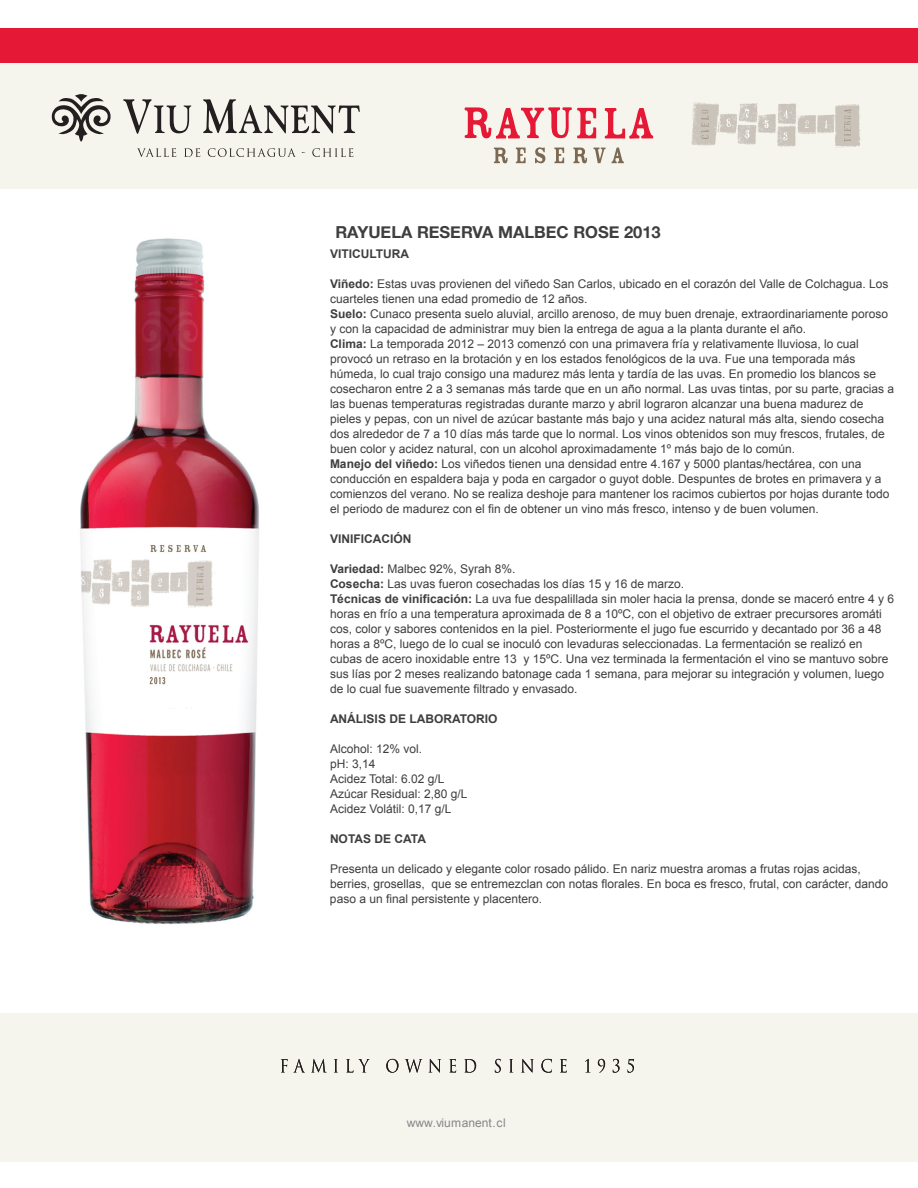
<style>
.page{position:relative;width:918px;height:1188px;background:#fff}
.page>*{position:absolute;margin:0;border:0;box-sizing:border-box;transform-origin:0 0}
.t1{font:700 16.5px "Helvetica Neue";color:#3e3e3f}
.t2{font:12px/15px "Arial";color:#3e3e3f}
.t3{font:700 12px "Arial";color:#3e3e3f}
.t4{font:12px "Arial";color:#87868b}
.s1{font-weight:700}
</style>
<div class="page">
<div style="left:0;top:28px;width:918px;height:36px;background:#e51836"></div>
<div style="left:0;top:64px;width:918px;height:125px;background:#f6f5ed"></div>
<div style="left:0;top:1013px;width:918px;height:148px;background:#f6f5ed"></div>
<svg style="left:51px;top:94px;width:60px;height:48px"></svg>
<svg style="left:123px;top:99px;width:68px;height:35px"></svg>
<svg style="left:203px;top:99px;width:157px;height:34px"></svg>
<svg style="left:137px;top:148px;width:39px;height:9px"></svg>
<svg style="left:184px;top:148px;width:16px;height:9px"></svg>
<svg style="left:208px;top:148px;width:88px;height:9px"></svg>
<svg style="left:312px;top:148px;width:41px;height:9px"></svg>
<svg style="left:281px;top:1059px;width:23px;height:13px"></svg>
<svg style="left:312px;top:1059px;width:14px;height:13px"></svg>
<svg style="left:334px;top:1059px;width:4px;height:13px"></svg>
<svg style="left:346px;top:1059px;width:24px;height:14px"></svg>
<svg style="left:386px;top:1059px;width:12px;height:14px"></svg>
<svg style="left:405px;top:1059px;width:17px;height:14px"></svg>
<svg style="left:429px;top:1059px;width:12px;height:14px"></svg>
<svg style="left:449px;top:1059px;width:7px;height:14px"></svg>
<svg style="left:464px;top:1059px;width:12px;height:14px"></svg>
<svg style="left:495px;top:1059px;width:6px;height:14px"></svg>
<svg style="left:509px;top:1059px;width:4px;height:13px"></svg>
<svg style="left:521px;top:1059px;width:13px;height:14px"></svg>
<svg style="left:541px;top:1059px;width:11px;height:14px"></svg>
<svg style="left:560px;top:1059px;width:7px;height:14px"></svg>
<svg style="left:585px;top:1059px;width:4px;height:13px"></svg>
<svg style="left:598px;top:1059px;width:7px;height:14px"></svg>
<svg style="left:613px;top:1059px;width:7px;height:14px"></svg>
<svg style="left:628px;top:1059px;width:6px;height:14px"></svg>
<svg style="left:691px;top:102px;width:169px;height:46px"></svg>
<svg style="left:465px;top:107px;width:131px;height:32px"></svg>
<svg style="left:605px;top:108px;width:48px;height:31px"></svg>
<svg style="left:494px;top:148px;width:14px;height:15px"></svg>
<svg style="left:516px;top:148px;width:10px;height:15px"></svg>
<svg style="left:535px;top:147px;width:10px;height:16px"></svg>
<svg style="left:554px;top:148px;width:10px;height:15px"></svg>
<svg style="left:573px;top:148px;width:14px;height:15px"></svg>
<svg style="left:594px;top:148px;width:12px;height:15px"></svg>
<svg style="left:612px;top:148px;width:12px;height:15px"></svg>
<img style="left:80px;top:238px;width:179px;height:686px">
<h1 class="t1" style="left:335px;top:219px;width:327px">RAYUELA RESERVA MALBEC ROSE 2013</h1>
<p class="t3" style="left:330px;top:246px;width:81px">VITICULTURA</p>
<p class="t2" style="left:330px;top:276px;width:566px"><span class="s1">Viñedo:</span> Estas uvas provienen del viñedo San Carlos, ubicado en el corazón del Valle de Colchagua. Los cuarteles tienen una edad promedio de 12 años.<br><span class="s1">Suelo:</span> Cunaco presenta suelo aluvial, arcillo arenoso, de muy buen drenaje, extraordinariamente poroso y con la capacidad de administrar muy bien la entrega de agua a la planta durante el año.<br><span class="s1">Clima:</span> La temporada 2012 – 2013 comenzó con una primavera fría y relativamente lluviosa, lo cual provocó un retraso en la brotación y en los estados fenológicos de la uva. Fue una temporada más húmeda, lo cual trajo consigo una madurez más lenta y tardía de las uvas. En promedio los blancos se cosecharon entre 2 a 3 semanas más tarde que en un año normal. Las uvas tintas, por su parte, gracias a las buenas temperaturas registradas durante marzo y abril lograron alcanzar una buena madurez de pieles y pepas, con un nivel de azúcar bastante más bajo y una acidez natural más alta, siendo cosecha dos alrededor de 7 a 10 días más tarde que lo normal. Los vinos obtenidos son muy frescos, frutales, de buen color y acidez natural, con un alcohol aproximadamente 1º más bajo de lo común.<br><span class="s1">Manejo del viñedo:</span> Los viñedos tienen una densidad entre 4.167 y 5000 plantas/hectárea, con una conducción en espaldera baja y poda en cargador o guyot doble. Despuntes de brotes en primavera y a comienzos del verano. No se realiza deshoje para mantener los racimos cubiertos por hojas durante todo el periodo de madurez con el fin de obtener un vino más fresco, intenso y de buen volumen.</p>
<p class="t3" style="left:330px;top:531px;width:83px">VINIFICACIÓN</p>
<p class="t2" style="left:330px;top:561px;width:566px"><span class="s1">Variedad:</span> Malbec 92%, Syrah 8%.<br><span class="s1">Cosecha:</span> Las uvas fueron cosechadas los días 15 y 16 de marzo.<br><span class="s1">Técnicas de vinificación:</span> La uva fue despalillada sin moler hacia la prensa, donde se maceró entre 4 y 6 horas en frío a una temperatura aproximada de 8 a 10ºC, con el objetivo de extraer precursores aromáti cos, color y sabores contenidos en la piel. Posteriormente el jugo fue escurrido y decantado por 36 a 48 horas a 8ºC, luego de lo cual se inoculó con levaduras seleccionadas. La fermentación se realizó en cubas de acero inoxidable entre 13 y 15ºC. Una vez terminada la fermentación el vino se mantuvo sobre sus lías por 2 meses realizando batonage cada 1 semana, para mejorar su integración y volumen, luego de lo cual fue suavemente filtrado y envasado.</p>
<p class="t3" style="left:330px;top:711px;width:169px">ANÁLISIS DE LABORATORIO</p>
<p class="t2" style="left:330px;top:741px;width:139px">Alcohol: 12% vol.<br>pH: 3,14<br>Acidez Total: 6.02 g/L<br>Azúcar Residual: 2,80 g/L<br>Acidez Volátil: 0,17 g/L</p>
<p class="t3" style="left:330px;top:831px;width:98px">NOTAS DE CATA</p>
<p class="t2" style="left:330px;top:861px;width:560px">Presenta un delicado y elegante color rosado pálido. En nariz muestra aromas a frutas rojas acidas, berries, grosellas, que se entremezclan con notas florales. En boca es fresco, frutal, con carácter, dando paso a un final persistente y placentero.</p>
<p class="t4" style="left:407px;top:1115px;width:101px">www.viumanent.cl</p>
</div>
